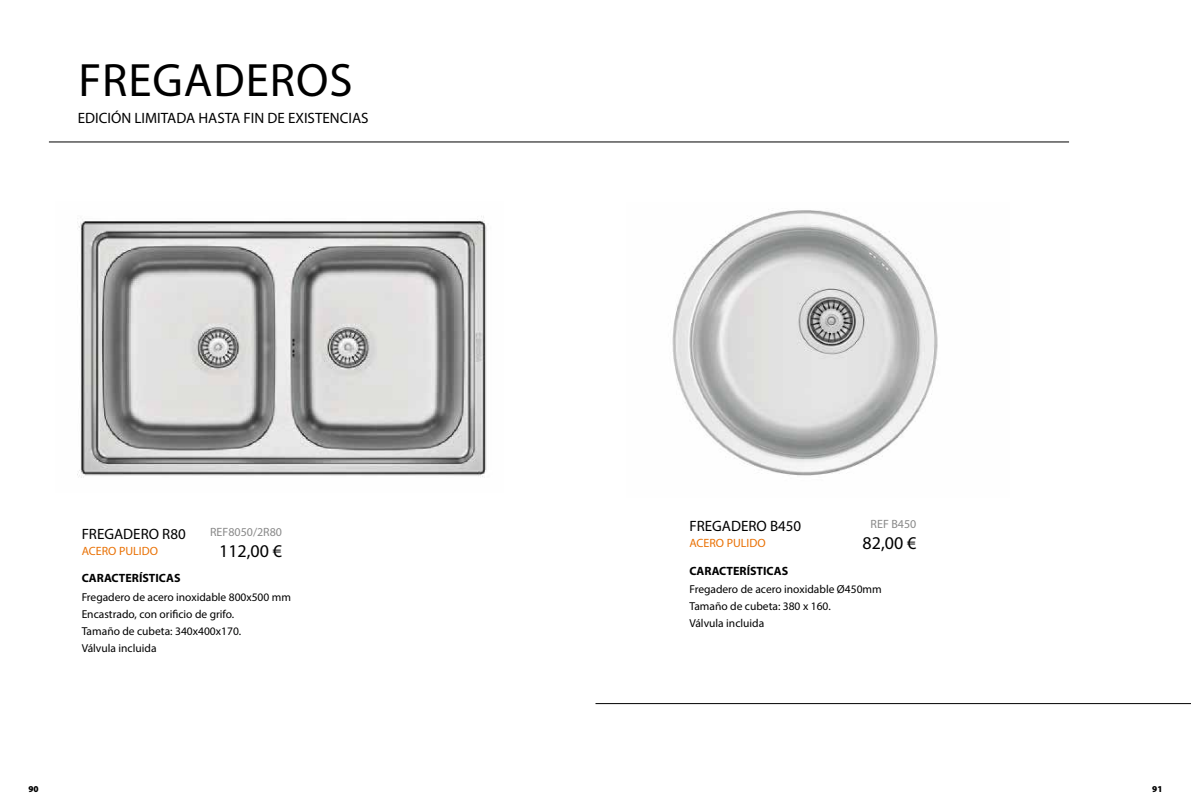
<style>
.page{position:relative;width:1191px;height:808px;background:#fff}
.page>*{position:absolute;margin:0;border:0;box-sizing:border-box;transform-origin:0 0}
.t1{font:47px "Myriad Pro";letter-spacing:.02em;color:#000}
.t2{font:18px "Myriad Pro";color:#000}
.t3{font:15px "Myriad Pro";color:#000}
.t4{font:700 12px "Myriad Pro";color:#000}
.t5{font:12px "Myriad Pro";color:#e97105}
.t6{font:12px "Myriad Pro";color:#898989}
.t7{font:11.5px/17px "Myriad Pro";color:#000}
.t8{font:900 9px "Myriad Pro";color:#000}
</style>
<div class="page">
<img style="left:77px;top:216px;width:410px;height:262px">
<hr style="left:49px;top:141px;width:1020px;height:1px;background:#000">
<img style="left:672px;top:210px;width:266px;height:266px">
<hr style="left:595px;top:703px;width:596px;height:1px;background:#000">
<h1 class="t1" style="left:78px;top:51px;width:276px">FREGADEROS</h1>
<h3 class="t3" style="left:78px;top:109px;width:292px">EDICIÓN LIMITADA HASTA FIN DE EXISTENCIAS</h3>
<h3 class="t3" style="left:82px;top:525px;width:106px">FREGADERO R80</h3>
<p class="t6" style="left:210px;top:524px;width:73px">REF8050/2R80</p>
<h2 class="t2" style="left:219px;top:539px;width:64px">112,00 €</h2>
<p class="t4" style="left:82px;top:570px;width:100px">CARACTERÍSTICAS</p>
<p class="t7" style="left:82px;top:588px;width:211px">Fregadero de acero inoxidable 800x500 mm<br>Encastrado, con orificio de grifo.<br>Tamaño de cubeta: 340x400x170.<br>Válvula incluida</p>
<p class="t5" style="left:82px;top:543px;width:78px">ACERO PULIDO</p>
<h3 class="t3" style="left:689px;top:517px;width:113px">FREGADERO B450</h3>
<p class="t6" style="left:870px;top:517px;width:47px">REF B450</p>
<h2 class="t2" style="left:862px;top:532px;width:55px">82,00 €</h2>
<p class="t4" style="left:689px;top:563px;width:100px">CARACTERÍSTICAS</p>
<p class="t7" style="left:689px;top:581px;width:194px">Fregadero de acero inoxidable Ø450mm<br>Tamaño de cubeta: 380 x 160.<br>Válvula incluida</p>
<p class="t5" style="left:689px;top:536px;width:78px">ACERO PULIDO</p>
<p class="t8" style="left:28px;top:783px;width:12px">90</p>
<p class="t8" style="left:1152px;top:783px;width:12px">91</p>
</div>
